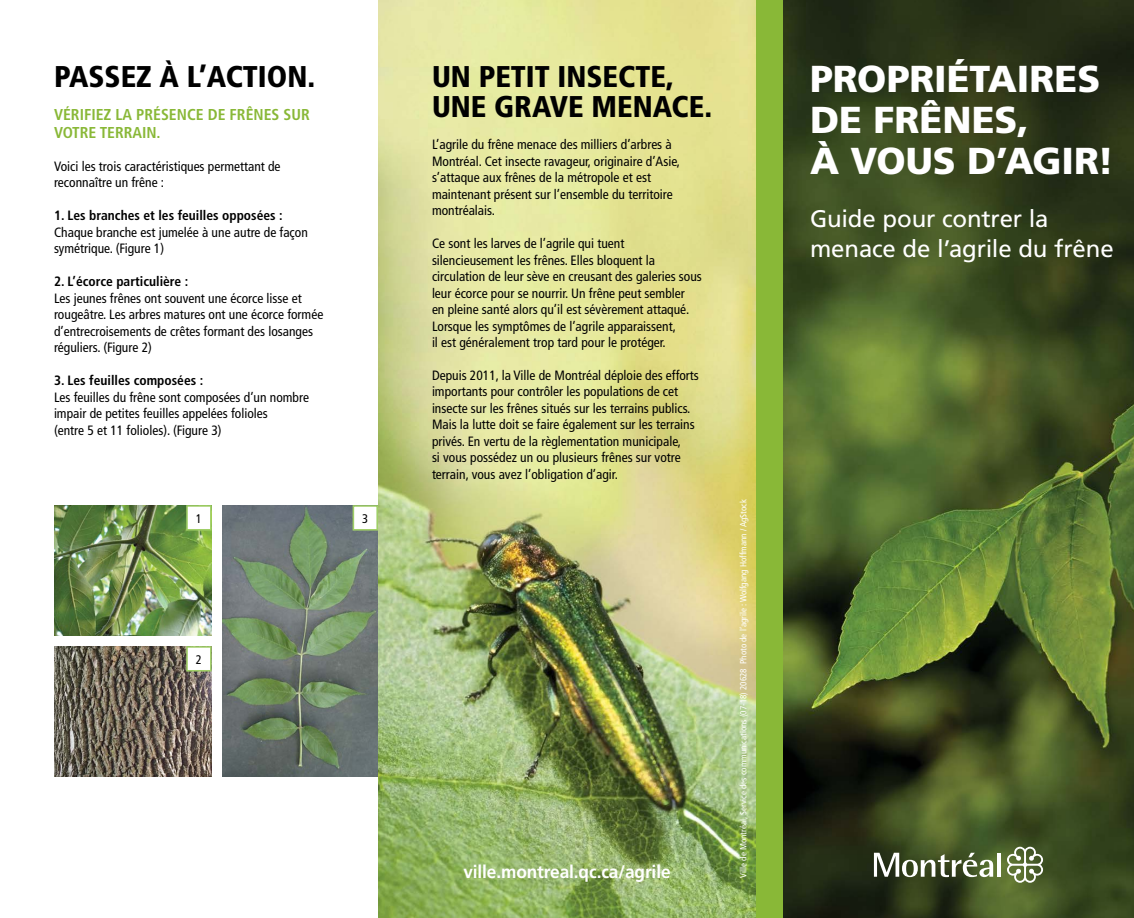
<style>
.page{position:relative;width:1134px;height:918px;background:#fff}
.page>*{position:absolute;margin:0;border:0;box-sizing:border-box;transform-origin:0 0}
.t1{font:900 37.5px/41.2px "Frutiger";color:#fff}
.t2{font:900 condensed 30px/30px "Frutiger";color:#000}
.t3{font:24px/30.8px "Frutiger";letter-spacing:-.005em;color:#fff}
.t4{font:700 18px "Frutiger";letter-spacing:-.005em;color:#fff;scale:.96 1}
.t5{font:700 condensed 15.75px/17.2px "Frutiger";color:#89b837}
.t6{font:condensed 13.5px/16.5px "Frutiger";color:#000}
.t7{font:700 condensed 13.5px "Frutiger";color:#000}
.t8{font:condensed 12.45px "Frutiger";color:#000}
.t9{font:condensed 9px "Frutiger";color:#fff}
</style>
<div class="page">
<img style="left:378px;top:0;width:756px;height:918px">
<svg style="left:874px;top:853px;width:119px;height:24px"></svg>
<hr style="left:997px;top:853px;width:4px;height:24px;background:#fff">
<svg style="left:1007px;top:847px;width:36px;height:36px"></svg>
<div style="left:756px;top:0;width:27px;height:918px;background:#89b837"></div>
<img style="left:54px;top:646px;width:158px;height:131px">
<div style="left:187px;top:647px;width:24px;height:24px;background:#fff"></div>
<div style="left:186px;top:646px;width:26px;height:26px;border:2px solid #a0cf67"></div>
<img style="left:222px;top:505px;width:156px;height:272px">
<div style="left:353px;top:506px;width:24px;height:24px;background:#fff"></div>
<div style="left:353px;top:505px;width:25px;height:26px;border:2px solid #a0cf67"></div>
<img style="left:54px;top:505px;width:158px;height:131px">
<div style="left:187px;top:506px;width:24px;height:24px;background:#fff"></div>
<div style="left:186px;top:505px;width:26px;height:26px;border:2px solid #a0cf67"></div>
<h2 class="t2" style="left:54px;top:61px;width:263px">PASSEZ À L’ACTION.</h2>
<p class="t5" style="left:54px;top:106px;width:257px">VÉRIFIEZ LA PRÉSENCE DE FRÊNES SUR<br>VOTRE TERRAIN.</p>
<p class="t6" style="left:54px;top:158px;width:228px">Voici les trois caractéristiques permettant de reconnaître un frêne :</p>
<p class="t7" style="left:54px;top:207px;width:230px">1. Les branches et les feuilles opposées :</p>
<p class="t6" style="left:54px;top:224px;width:255px">Chaque branche est jumelée à une autre de façon symétrique. (Figure 1)</p>
<p class="t7" style="left:54px;top:273px;width:136px">2. L’écorce particulière :</p>
<p class="t6" style="left:54px;top:290px;width:271px">Les jeunes frênes ont souvent une écorce lisse et rougeâtre. Les arbres matures ont une écorce formée d’entrecroisements de crêtes formant des losanges réguliers. (Figure 2)</p>
<p class="t7" style="left:54px;top:372px;width:151px">3. Les feuilles composées :</p>
<p class="t6" style="left:54px;top:389px;width:257px">Les feuilles du frêne sont composées d’un nombre impair de petites feuilles appelées folioles<br>(entre 5 et 11 folioles). (Figure 3)</p>
<p class="t8" style="left:196px;top:511px;width:8px">1</p>
<p class="t8" style="left:362px;top:511px;width:8px">3</p>
<p class="t8" style="left:196px;top:652px;width:8px">2</p>
<h2 class="t2" style="left:432px;top:61px;width:282px">UN PETIT INSECTE,<br>UNE GRAVE MENACE.</h2>
<p class="t6" style="left:432px;top:136px;width:250px">L’agrile du frêne menace des milliers d’arbres à Montréal. Cet insecte ravageur, originaire d’Asie, s’attaque aux frênes de la métropole et est maintenant présent sur l’ensemble du territoire montréalais.</p>
<p class="t6" style="left:432px;top:235px;width:271px">Ce sont les larves de l’agrile qui tuent silencieusement les frênes. Elles bloquent la circulation de leur sève en creusant des galeries sous leur écorce pour se nourrir. Un frêne peut sembler<br>en pleine santé alors qu’il est sévèrement attaqué.<br>Lorsque les symptômes de l’agrile apparaissent,<br>il est généralement trop tard pour le protéger.</p>
<p class="t6" style="left:432px;top:367px;width:268px">Depuis 2011, la Ville de Montréal déploie des efforts importants pour contrôler les populations de cet insecte sur les frênes situés sur les terrains publics.<br>Mais la lutte doit se faire également sur les terrains privés. En vertu de la règlementation municipale,<br>si vous possédez un ou plusieurs frênes sur votre terrain, vous avez l’obligation d’agir.</p>
<h3 class="t4" style="left:463px;top:861px;width:217px">ville.montreal.qc.ca/agrile</h3>
<p class="t9" style="left:738px;top:878px;width:380px;rotate:-90deg">Ville de Montréal, Service des communications (07-18) 20628 Photo de l’agrile : Wolfgang Hoffmann / AgStock</p>
<h1 class="t1" style="left:810px;top:57px;width:306px">PROPRIÉTAIRES<br>DE FRÊNES,<br>À VOUS D’AGIR!</h1>
<h3 class="t3" style="left:810px;top:203px;width:305px">Guide pour contrer la menace de l’agrile du frêne</h3>
</div>
